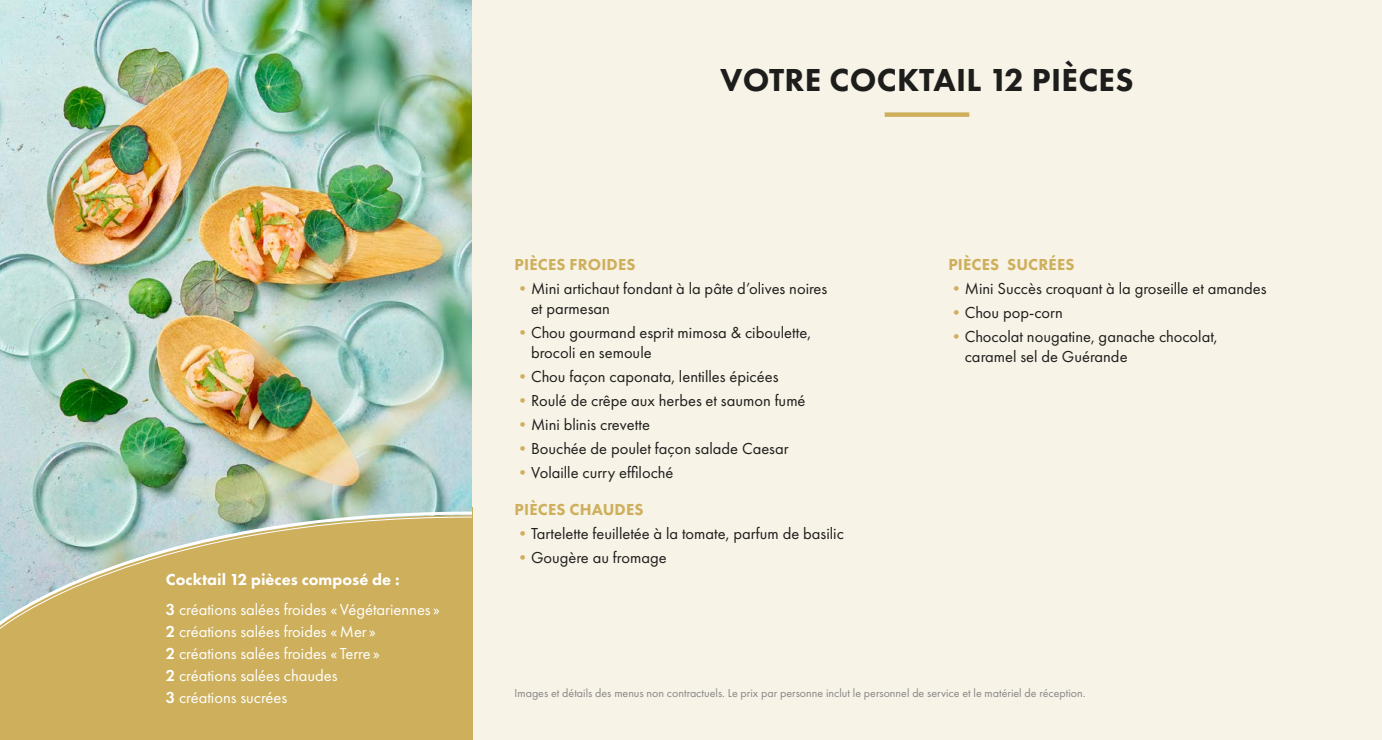
<style>
.page{position:relative;width:1382px;height:740px;background:#fff}
.page>*{position:absolute;margin:0;border:0;box-sizing:border-box;transform-origin:0 0}
.t1{font:800 33px "Futura PT";letter-spacing:.01em;color:#1d1d1b}
.t2{font:16.5px/19.8px "Futura PT";color:#1d1d1b}
.t3{font:16.5px/21.9px "Futura PT";color:#fff}
.t4{font:800 16.5px "Futura PT";letter-spacing:.01em;color:#cdaf5c}
.t5{font:12px "Futura PT";color:#878787}
.s1{font-weight:800}
.s2{font-weight:600}
.s3{color:#cdaf5c}
</style>
<div class="page">
<div style="left:472px;top:0;width:910px;height:740px;background:#f8f3e7"></div>
<div style="left:0;top:507px;width:472px;height:233px;background:#cdaf5c"></div>
<img style="left:0;top:0;width:472px;height:510px">
<div style="left:885px;top:112px;width:84px;height:5px;background:#cdaf5c"></div>
<svg style="left:0;top:510px;width:473px;height:6px;background:#b6cec6"></svg>
<svg style="left:0;top:516px;width:473px;height:114px"></svg>
<p class="t3" style="left:166px;top:564px;width:276px;line-height:30.5px"><span class="s1">Cocktail 12 pièces composé de :<br></span><span class="s2">3</span> créations salées froides «Végétariennes »</p>
<p class="t3" style="left:166px;top:620px;width:216px"><span class="s2">2</span> créations salées froides «Mer »<br><span class="s2">2</span> créations salées froides « Terre »<br><span class="s2">2</span> créations salées chaudes<br><span class="s2">3</span> créations sucrées</p>
<h1 class="t1" style="left:720px;top:59px;width:415px">VOTRE COCKTAIL 12 PIÈCES</h1>
<p class="t4" style="left:515px;top:254px;width:122px">PIÈCES FROIDES</p>
<p class="t2" style="left:531px;top:278px;width:298px;text-indent:-16px"><span class="s3">•</span>Mini artichaut fondant à la pâte d’olives noires et parmesan</p>
<p class="t2" style="left:531px;top:322px;width:282px;text-indent:-16px"><span class="s3">•</span>Chou gourmand esprit mimosa &amp; ciboulette, brocoli en semoule</p>
<p class="t2" style="left:514px;top:366px;width:265px"><span class="s3">•</span>Chou façon caponata, lentilles épicées</p>
<p class="t2" style="left:514px;top:390px;width:293px"><span class="s3">•</span>Roulé de crêpe aux herbes et saumon fumé</p>
<p class="t2" style="left:514px;top:414px;width:137px"><span class="s3">•</span>Mini blinis crevette</p>
<p class="t2" style="left:514px;top:438px;width:276px"><span class="s3">•</span>Bouchée de poulet façon salade Caesar</p>
<p class="t2" style="left:514px;top:462px;width:160px"><span class="s3">•</span>Volaille curry effiloché</p>
<p class="t4" style="left:515px;top:499px;width:130px">PIÈCES CHAUDES</p>
<p class="t2" style="left:514px;top:523px;width:331px"><span class="s3">•</span>Tartelette feuilletée à la tomate, parfum de basilic</p>
<p class="t2" style="left:514px;top:547px;width:154px"><span class="s3">•</span>Gougère au fromage</p>
<p class="t4" style="left:948px;top:254px;width:128px">PIÈCES SUCRÉES</p>
<p class="t2" style="left:948px;top:278px;width:320px"><span class="s3">•</span>Mini Succès croquant à la groseille et amandes</p>
<p class="t2" style="left:948px;top:303px;width:116px"><span class="s3">•</span>Chou pop-corn</p>
<p class="t2" style="left:965px;top:327px;width:254px;text-indent:-16px"><span class="s3">•</span>Chocolat nougatine, ganache chocolat, caramel sel de Guérande</p>
<p class="t5" style="left:514px;top:686px;width:573px">Images et détails des menus non contractuels. Le prix par personne inclut le personnel de service et le matériel de réception.</p>
</div>
